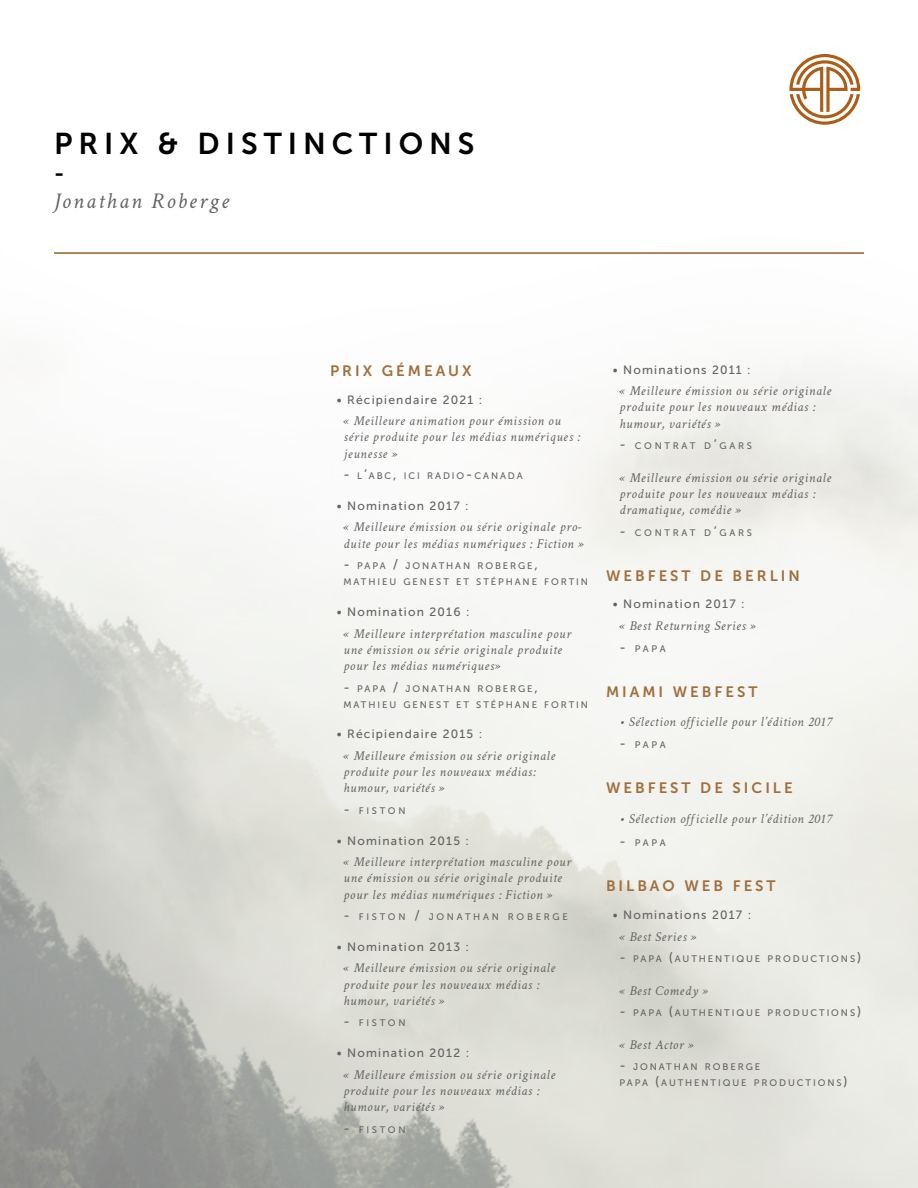
<style>
.page{position:relative;width:918px;height:1188px;background:#fff}
.page>*{position:absolute;margin:0;border:0;box-sizing:border-box;transform-origin:0 0}
.t1{font:30px "Museo Sans 700";letter-spacing:.2em;color:#000}
.t2{font:italic 22.5px "Crimson Text";letter-spacing:.1em;color:#646363}
.t3{font:22.5px "Museo Sans 700";color:#000}
.t4{font:15px "Museo Sans 700";letter-spacing:.2em;color:#a06f3d}
.t5{font:italic 13.5px/16.2px "Crimson Text";letter-spacing:.05em;color:#646363}
.t6{font:12px "Museo Sans 500";letter-spacing:.1em;color:#646363}
.t7{font:9.45px/16.2px "Museo Sans 500";letter-spacing:.2em;color:#646363}
.t8{font:9.45px "Museo Sans 500";letter-spacing:.285em;color:#646363}
.s1{font-size:13.5px}
</style>
<div class="page">
<hr style="left:54px;top:252px;width:810px;height:2px;background:#965f27">
<svg style="left:789px;top:54px;width:71px;height:71px"></svg>
<h1 class="t1" style="left:54px;top:127px;width:422px">PRIX &amp; DISTINCTIONS</h1>
<h2 class="t3" style="left:54px;top:161px;width:12px">-</h2>
<h2 class="t2" style="left:54px;top:188px;width:177px">Jonathan Roberge</h2>
<p class="t4" style="left:330px;top:362px;width:143px">PRIX GÉMEAUX</p>
<p class="t6" style="left:337px;top:393px;width:147px">• Récipiendaire 2021 :</p>
<p class="t5" style="left:344px;top:413px;width:238px">« Meilleure animation pour émission ou série produite pour les médias numériques : jeunesse »</p>
<p class="t7" style="left:344px;top:468px;width:181px"><span class="s1">-</span> L<span class="s1">’</span>ABC<span class="s1">,</span> ICI RADIO<span class="s1">-</span>CANADA</p>
<p class="t6" style="left:337px;top:499px;width:133px">• Nomination 2017 :</p>
<p class="t5" style="left:344px;top:519px;width:242px">« Meilleure émission ou série originale pro&shy;duite pour les médias numériques : Fiction »</p>
<p class="t7" style="left:344px;top:558px;width:246px"><span class="s1">-</span> PAPA <span class="s1">/</span> JONATHAN ROBERGE<span class="s1">,<br></span>MATHIEU GENEST ET STÉPHANE FORTIN</p>
<p class="t6" style="left:337px;top:605px;width:134px">• Nomination 2016 :</p>
<p class="t5" style="left:344px;top:625px;width:229px">« Meilleure interprétation masculine pour une émission ou série originale produite pour les médias numériques»</p>
<p class="t7" style="left:344px;top:680px;width:246px"><span class="s1">-</span> PAPA <span class="s1">/</span> JONATHAN ROBERGE<span class="s1">,<br></span>MATHIEU GENEST ET STÉPHANE FORTIN</p>
<p class="t6" style="left:337px;top:728px;width:147px">• Récipiendaire 2015 :</p>
<p class="t5" style="left:344px;top:748px;width:213px">« Meilleure émission ou série originale produite pour les nouveaux médias: humour, variétés »</p>
<p class="t7" style="left:344px;top:803px;width:63px"><span class="s1">-</span> FISTON</p>
<p class="t6" style="left:337px;top:834px;width:134px">• Nomination 2015 :</p>
<p class="t5" style="left:344px;top:854px;width:229px">« Meilleure interprétation masculine pour une émission ou série originale produite pour les médias numériques : Fiction »</p>
<p class="t8" style="left:344px;top:912px;width:226px"><span class="s1">-</span> FISTON <span class="s1">/</span> JONATHAN ROBERGE</p>
<p class="t6" style="left:337px;top:940px;width:134px">• Nomination 2013 :</p>
<p class="t5" style="left:344px;top:960px;width:213px">« Meilleure émission ou série originale produite pour les nouveaux médias : humour, variétés »</p>
<p class="t7" style="left:344px;top:1015px;width:63px"><span class="s1">-</span> FISTON</p>
<p class="t6" style="left:337px;top:1046px;width:134px">• Nomination 2012 :</p>
<p class="t5" style="left:344px;top:1066px;width:213px">« Meilleure émission ou série originale produite pour les nouveaux médias : humour, variétés »</p>
<p class="t7" style="left:344px;top:1121px;width:63px"><span class="s1">-</span> FISTON</p>
<p class="t6" style="left:613px;top:363px;width:140px">• Nominations 2011 :</p>
<p class="t5" style="left:620px;top:383px;width:213px">« Meilleure émission ou série originale produite pour les nouveaux médias : humour, variétés »</p>
<p class="t8" style="left:620px;top:441px;width:134px"><span class="s1">-</span> CONTRAT D<span class="s1">’</span>GARS</p>
<p class="t5" style="left:620px;top:469px;width:213px">« Meilleure émission ou série originale produite pour les nouveaux médias : dramatique, comédie »</p>
<p class="t8" style="left:620px;top:527px;width:134px"><span class="s1">-</span> CONTRAT D<span class="s1">’</span>GARS</p>
<p class="t4" style="left:606px;top:567px;width:195px">WEBFEST DE BERLIN</p>
<p class="t6" style="left:613px;top:598px;width:133px">• Nomination 2017 :</p>
<p class="t5" style="left:620px;top:618px;width:138px">« Best Returning Series »</p>
<p class="t7" style="left:620px;top:640px;width:48px"><span class="s1">-</span> PAPA</p>
<p class="t4" style="left:606px;top:683px;width:153px">MIAMI WEBFEST</p>
<p class="t5" style="left:620px;top:714px;width:214px">• Sélection officielle pour l’édition 2017</p>
<p class="t7" style="left:620px;top:737px;width:48px"><span class="s1">-</span> PAPA</p>
<p class="t4" style="left:606px;top:779px;width:188px">WEBFEST DE SICILE</p>
<p class="t5" style="left:620px;top:810px;width:214px">• Sélection officielle pour l’édition 2017</p>
<p class="t7" style="left:620px;top:835px;width:48px"><span class="s1">-</span> PAPA</p>
<p class="t4" style="left:606px;top:877px;width:171px">BILBAO WEB FEST</p>
<p class="t6" style="left:613px;top:908px;width:140px">• Nominations 2017 :</p>
<p class="t5" style="left:620px;top:928px;width:79px">« Best Series »</p>
<p class="t7" style="left:620px;top:951px;width:243px"><span class="s1">-</span> PAPA <span class="s1">(</span>AUTHENTIQUE PRODUCTIONS<span class="s1">)</span></p>
<p class="t5" style="left:620px;top:982px;width:90px">« Best Comedy »</p>
<p class="t7" style="left:620px;top:1005px;width:243px"><span class="s1">-</span> PAPA <span class="s1">(</span>AUTHENTIQUE PRODUCTIONS<span class="s1">)</span></p>
<p class="t5" style="left:620px;top:1036px;width:76px">« Best Actor »</p>
<p class="t7" style="left:620px;top:1059px;width:230px"><span class="s1">-</span> JONATHAN ROBERGE<br>PAPA <span class="s1">(</span>AUTHENTIQUE PRODUCTIONS<span class="s1">)</span></p>
</div>
